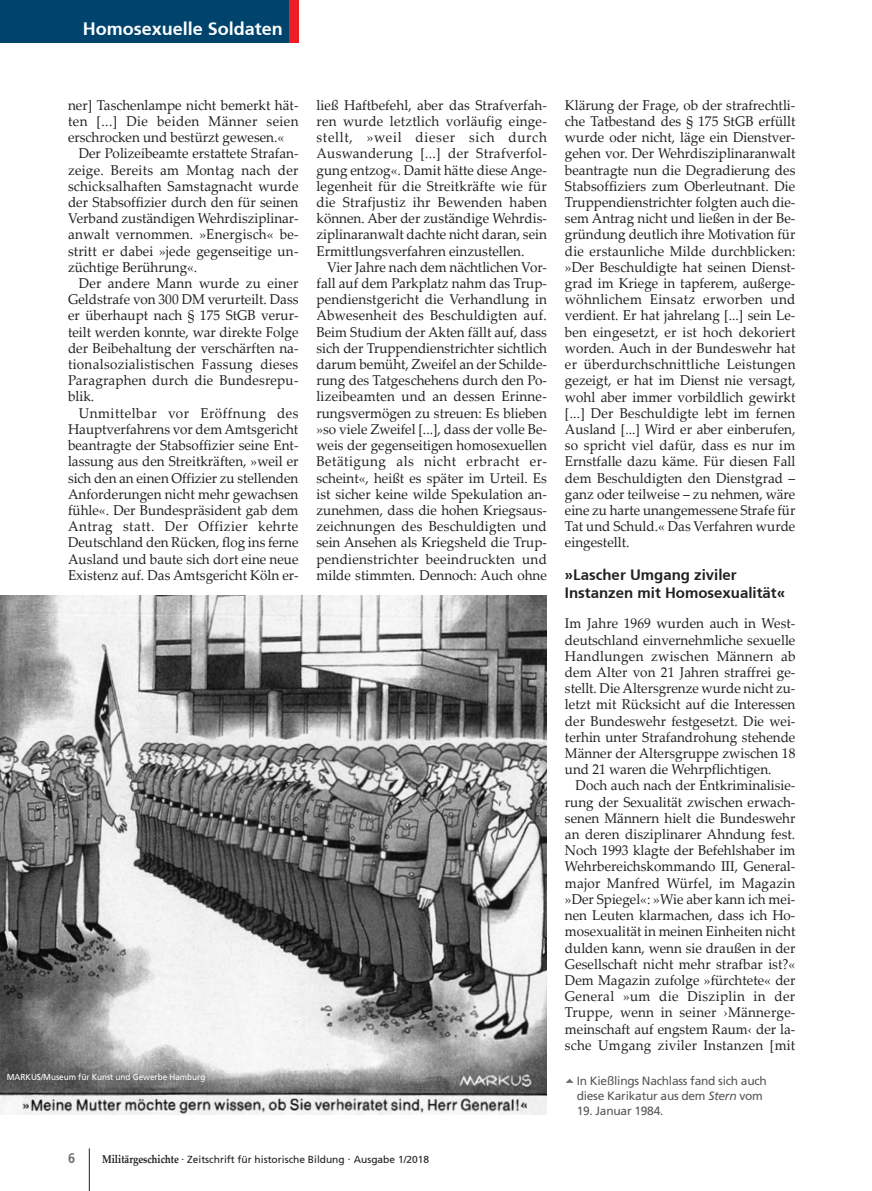
<style>
.page{position:relative;width:872px;height:1191px;background:#fff}
.page>*{position:absolute;margin:0;border:0;box-sizing:border-box;transform-origin:0 0}
.t1{font:700 18px "Frutiger";color:#fff}
.t2{font:700 15px/18px "Frutiger";color:#231f20}
.t3{font:14.1px/16.2px "Palatino Linotype";color:#231f20;text-align:justify;scale:.95 1}
.t4{font:700 14.1px "Frutiger";color:#6c6d70;scale:.91 1}
.t5{font:12px/15px "Frutiger LT Std";letter-spacing:-.02em;color:#57585a}
.t6{font:10.2px "Frutiger";color:#231f20}
.t7{font:8.7px "Frutiger LT Std";letter-spacing:-.005em;color:#fff;scale:.95 1}
.s1{font-family:"Palatino Linotype";font-weight:700;font-size:11.4px}
.s2{font-size:12px}
.s3{font-style:italic}
</style>
<div class="page">
<img style="left:0;top:595px;width:547px;height:519px">
<div style="left:0;top:0;width:298px;height:43px;background:#00446d"></div>
<div style="left:288px;top:0;width:10px;height:43px;background:#ee1d23"></div>
<hr style="left:89px;top:1148px;width:1px;height:43px;background:#231f20">
<p class="t1" style="left:83px;top:18px;width:202px">Homosexuelle Soldaten</p>
<p class="t3" style="left:68px;top:96px;width:244px">ner] Taschenlampe nicht bemerkt hät&shy;ten [...] Die beiden Männer seien erschrocken und bestürzt gewesen.«</p>
<p class="t3" style="left:68px;top:145px;width:244px;text-indent:11px">Der Polizeibeamte erstattete Strafan&shy;zeige. Bereits am Montag nach der schicksalhaften Samstagnacht wurde der Stabsoffizier durch den für seinen Verband zuständigen Wehrdisziplinar&shy;anwalt vernommen. »Energisch« be&shy;stritt er dabei »jede gegenseitige un&shy;züchtige Berührung«.</p>
<p class="t3" style="left:68px;top:275px;width:244px;text-indent:11px">Der andere Mann wurde zu einer Geldstrafe von 300 DM verurteilt. Dass er überhaupt nach § 175 StGB verur&shy;teilt werden konnte, war direkte Folge der Beibehaltung der verschärften na&shy;tionalsozialistischen Fassung dieses Paragraphen durch die Bundesrepu&shy;blik.</p>
<p class="t3" style="left:68px;top:404px;width:244px;text-indent:11px">Unmittelbar vor Eröffnung des Hauptverfahrens vor dem Amtsgericht beantragte der Stabsoffizier seine Ent&shy;lassung aus den Streitkräften, »weil er sich den an einen Offizier zu stellenden Anforderungen nicht mehr gewachsen fühle«. Der Bundespräsident gab dem Antrag statt. Der Offizier kehrte Deutschland den Rücken, flog ins ferne Ausland und baute sich dort eine neue Existenz auf. Das Amtsgericht Köln er-</p>
<p class="t3" style="left:316px;top:96px;width:244px">ließ Haftbefehl, aber das Strafverfah&shy;ren wurde letztlich vorläufig einge&shy;stellt, »weil dieser sich durch Auswanderung [...] der Strafverfol&shy;gung entzog«. Damit hätte diese Ange&shy;legenheit für die Streitkräfte wie für die Strafjustiz ihr Bewenden haben können. Aber der zuständige Wehrdis&shy;ziplinaranwalt dachte nicht daran, sein Ermittlungsverfahren einzustellen.</p>
<p class="t3" style="left:316px;top:258px;width:244px;text-indent:11px">Vier Jahre nach dem nächtlichen Vor&shy;fall auf dem Parkplatz nahm das Trup&shy;pendienstgericht die Verhandlung in Abwesenheit des Beschuldigten auf.<br>Beim Studium der Akten fällt auf, dass sich der Truppendienstrichter sichtlich darum bemüht, Zweifel an der Schilde&shy;rung des Tatgeschehens durch den Po&shy;lizeibeamten und an dessen Erinne&shy;rungsvermögen zu streuen: Es blieben »so viele Zweifel [...], dass der volle Be&shy;weis der gegenseitigen homosexuellen Betätigung als nicht erbracht er&shy;scheint«, heißt es später im Urteil. Es ist sicher keine wilde Spekulation an&shy;zunehmen, dass die hohen Kriegsaus&shy;zeichnungen des Beschuldigten und sein Ansehen als Kriegsheld die Trup&shy;pendienstrichter beeindruckten und milde stimmten. Dennoch: Auch ohne</p>
<p class="t7" style="left:7px;top:1072px;width:210px">MARKUS/Museum für Kunst und Gewerbe Hamburg</p>
<p class="t4" style="left:68px;top:1150px;width:9px">6</p>
<p class="t6" style="left:102px;top:1153px;width:329px"><span class="s1">Militärgeschichte</span> <span class="s2">·</span> Zeitschrift für historische Bildung <span class="s2">·</span> Ausgabe 1/2018</p>
<p class="t3" style="left:565px;top:96px;width:244px">Klärung der Frage, ob der strafrechtli&shy;che Tatbestand des § 175 StGB erfüllt wurde oder nicht, läge ein Dienstver&shy;gehen vor. Der Wehrdisziplinaranwalt beantragte nun die Degradierung des Stabsoffiziers zum Oberleutnant. Die Truppendienstrichter folgten auch die&shy;sem Antrag nicht und ließen in der Be&shy;gründung deutlich ihre Motivation für die erstaunliche Milde durchblicken: »Der Beschuldigte hat seinen Dienst&shy;grad im Kriege in tapferem, außerge&shy;wöhnlichem Einsatz erworben und verdient. Er hat jahrelang [...] sein Le&shy;ben eingesetzt, er ist hoch dekoriert worden. Auch in der Bundeswehr hat er überdurchschnittliche Leistungen gezeigt, er hat im Dienst nie versagt, wohl aber immer vorbildlich gewirkt [...] Der Beschuldigte lebt im fernen Ausland [...] Wird er aber einberufen, so spricht viel dafür, dass es nur im Ernstfalle dazu käme. Für diesen Fall dem Beschuldigten den Dienstgrad – ganz oder teilweise – zu nehmen, wäre eine zu harte unangemessene Strafe für Tat und Schuld.« Das Verfahren wurde eingestellt.</p>
<p class="t2" style="left:565px;top:565px;width:222px">»Lascher Umgang ziviler<br>Instanzen mit Homosexualität«</p>
<p class="t3" style="left:565px;top:615px;width:244px">Im Jahre 1969 wurden auch in West&shy;deutschland einvernehmliche sexuelle Handlungen zwischen Männern ab dem Alter von 21 Jahren straffrei ge&shy;stellt. Die Altersgrenze wurde nicht zu&shy;letzt mit Rücksicht auf die Interessen der Bundeswehr festgesetzt. Die wei&shy;terhin unter Strafandrohung stehende Männer der Altersgruppe zwischen 18 und 21 waren die Wehrpflichtigen.</p>
<p class="t3" style="left:565px;top:777px;width:244px;text-indent:11px">Doch auch nach der Entkriminalisie&shy;rung der Sexualität zwischen erwach&shy;senen Männern hielt die Bundeswehr an deren disziplinarer Ahndung fest.<br>Noch 1993 klagte der Befehlshaber im Wehrbereichskommando III, General&shy;major Manfred Würfel, im Magazin »Der Spiegel«: »Wie aber kann ich mei&shy;nen Leuten klarmachen, dass ich Ho&shy;mosexualität in meinen Einheiten nicht dulden kann, wenn sie draußen in der Gesellschaft nicht mehr strafbar ist?« Dem Magazin zufolge »fürchtete« der General »um die Disziplin in der Truppe, wenn in seiner ›Männerge&shy;meinschaft auf engstem Raum‹ der la&shy;sche Umgang ziviler Instanzen [mit</p>
<p class="t5" style="left:576px;top:1073px;width:192px">In Kießlings Nachlass fand sich auch diese Karikatur aus dem <span class="s3">Stern</span> vom</p>
<p class="t5" style="left:576px;top:1103px;width:88px">19. Januar 1984.</p>
</div>
